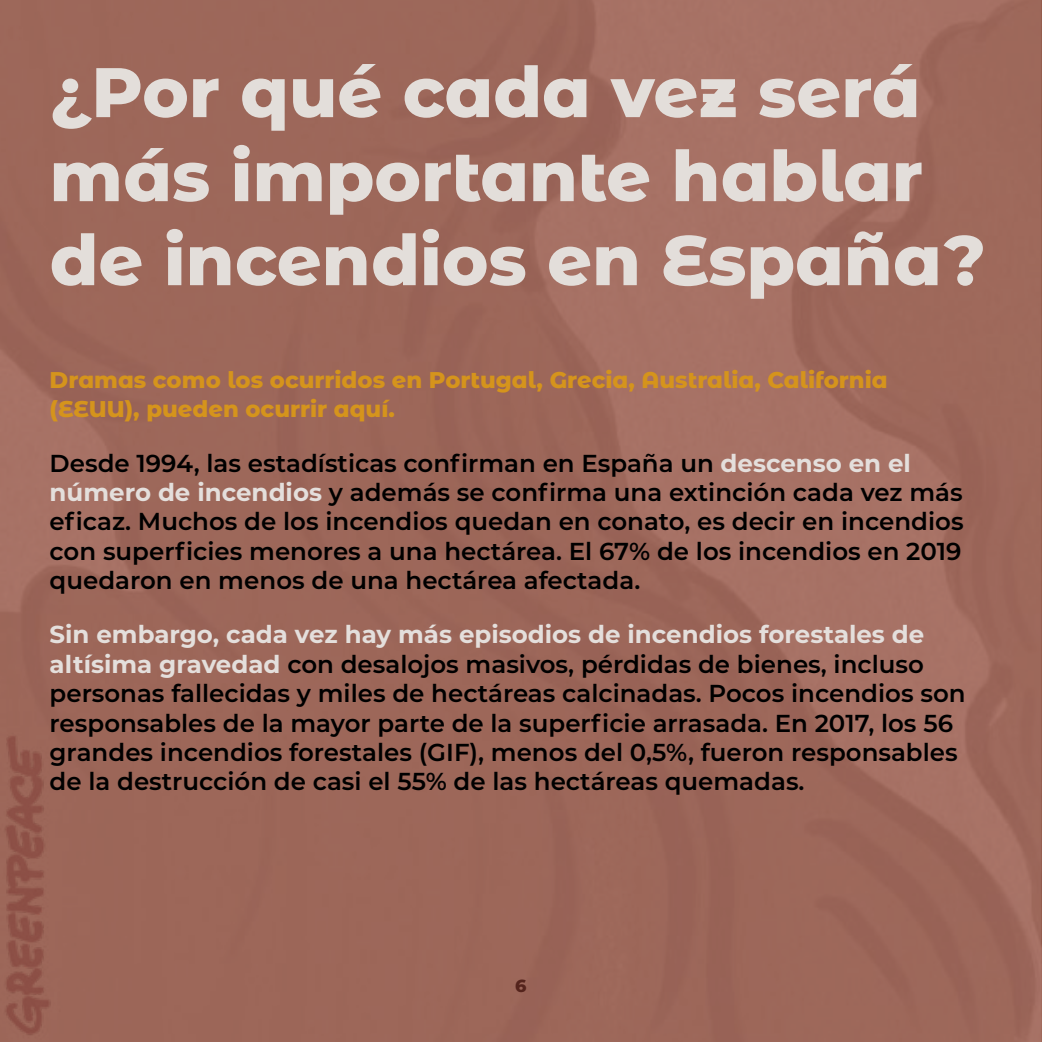
<style>
.page{position:relative;width:1042px;height:1042px;background:#9d675a}
.page>*{position:absolute;margin:0;border:0;box-sizing:border-box;transform-origin:0 0}
.t1{font:800 70px/84px "Montserrat Alternates";color:#e3deda}
.t2{font:600 24.5px/29.4px "Montserrat";color:#000}
.t3{font:800 22.75px/29.4px "Montserrat Alternates";color:#d5941c}
.t4{font:800 17.5px "Montserrat Alternates";color:#000}
.s1{font-weight:700;color:#e4dfdc}
</style>
<div class="page">
<hr style="left:1041px;top:189px;width:1px;height:835px;background:#8b7b6b">
<h1 class="t1" style="left:50px;top:46px;width:938px">¿Por qué cada vez será más importante hablar de incendios en España?</h1>
<p class="t3" style="left:50px;top:364px;width:839px">Dramas como los ocurridos en Portugal, Grecia, Australia, California (EEUU), pueden ocurrir aquí.</p>
<p class="t2" style="left:50px;top:447px;width:915px">Desde 1994, las estadísticas confirman en España un <span class="s1">descenso en el número de incendios</span> y además se confirma una extinción cada vez más eficaz. Muchos de los incendios quedan en conato, es decir en incendios con superficies menores a una hectárea. El 67% de los incendios en 2019 quedaron en menos de una hectárea afectada.</p>
<p class="t2" style="left:50px;top:619px;width:917px"><span class="s1">Sin embargo, cada vez hay más episodios de incendios forestales de altísima gravedad</span> con desalojos masivos, pérdidas de bienes, incluso personas fallecidas y miles de hectáreas calcinadas. Pocos incendios son responsables de la mayor parte de la superficie arrasada. En 2017, los 56 grandes incendios forestales (GIF), menos del 0,5%, fueron responsables de la destrucción de casi el 55% de las hectáreas quemadas.</p>
<p class="t4" style="left:515px;top:973px;width:13px">6</p>
</div>
